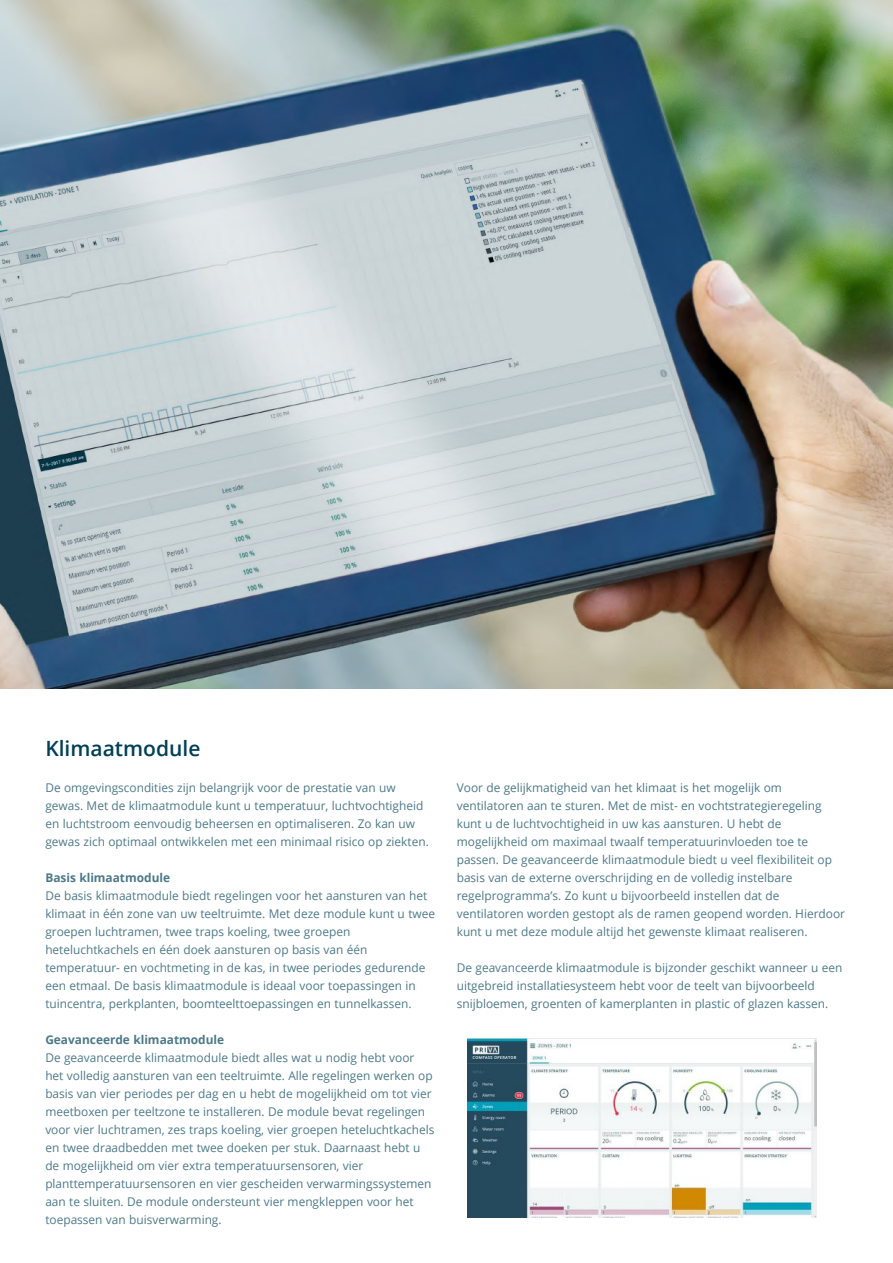
<style>
.page{position:relative;width:893px;height:1263px;background:#fff}
.page>*{position:absolute;margin:0;border:0;box-sizing:border-box;transform-origin:0 0}
.t1{font:600 21px "Open Sans";color:#004055}
.t2{font:12px/18px "Open Sans";color:#4c7988}
.t3{font:700 12px "Open Sans";color:#4c7988}
</style>
<div class="page">
<img style="left:468px;top:1038px;width:349px;height:179px">
<img style="left:0;top:0;width:893px;height:689px">
<h1 class="t1" style="left:45px;top:734px;width:157px">Klimaatmodule</h1>
<p class="t2" style="left:45px;top:778px;width:385px">De omgevingscondities zijn belangrijk voor de prestatie van uw gewas. Met de klimaatmodule kunt u temperatuur, luchtvochtigheid en luchtstroom eenvoudig beheersen en optimaliseren. Zo kan uw gewas zich optimaal ontwikkelen met een minimaal risico op ziekten.</p>
<p class="t3" style="left:45px;top:869px;width:126px">Basis klimaatmodule</p>
<p class="t2" style="left:45px;top:886px;width:391px">De basis klimaatmodule biedt regelingen voor het aansturen van het klimaat in één zone van uw teeltruimte. Met deze module kunt u twee groepen luchtramen, twee traps koeling, twee groepen heteluchtkachels en één doek aansturen op basis van één temperatuur- en vochtmeting in de kas, in twee periodes gedurende een etmaal. De basis klimaatmodule is ideaal voor toepassingen in tuincentra, perkplanten, boomteelttoepassingen en tunnelkassen.</p>
<p class="t3" style="left:45px;top:1031px;width:180px">Geavanceerde klimaatmodule</p>
<p class="t2" style="left:45px;top:1048px;width:391px">De geavanceerde klimaatmodule biedt alles wat u nodig hebt voor het volledig aansturen van een teeltruimte. Alle regelingen werken op basis van vier periodes per dag en u hebt de mogelijkheid om tot vier meetboxen per teeltzone te installeren. De module bevat regelingen voor vier luchtramen, zes traps koeling, vier groepen heteluchtkachels en twee draadbedden met twee doeken per stuk. Daarnaast hebt u de mogelijkheid om vier extra temperatuursensoren, vier planttemperatuursensoren en vier gescheiden verwarmingssystemen aan te sluiten. De module ondersteunt vier mengkleppen voor het toepassen van buisverwarming.</p>
<p class="t2" style="left:457px;top:778px;width:390px">Voor de gelijkmatigheid van het klimaat is het mogelijk om ventilatoren aan te sturen. Met de mist- en vochtstrategieregeling kunt u de luchtvochtigheid in uw kas aansturen. U hebt de mogelijkheid om maximaal twaalf temperatuurinvloeden toe te passen. De geavanceerde klimaatmodule biedt u veel flexibiliteit op basis van de externe overschrijding en de volledig instelbare regelprogramma’s. Zo kunt u bijvoorbeeld instellen dat de ventilatoren worden gestopt als de ramen geopend worden. Hierdoor kunt u met deze module altijd het gewenste klimaat realiseren.</p>
<p class="t2" style="left:457px;top:958px;width:387px">De geavanceerde klimaatmodule is bijzonder geschikt wanneer u een uitgebreid installatiesysteem hebt voor de teelt van bijvoorbeeld snijbloemen, groenten of kamerplanten in plastic of glazen kassen.</p>
</div>
